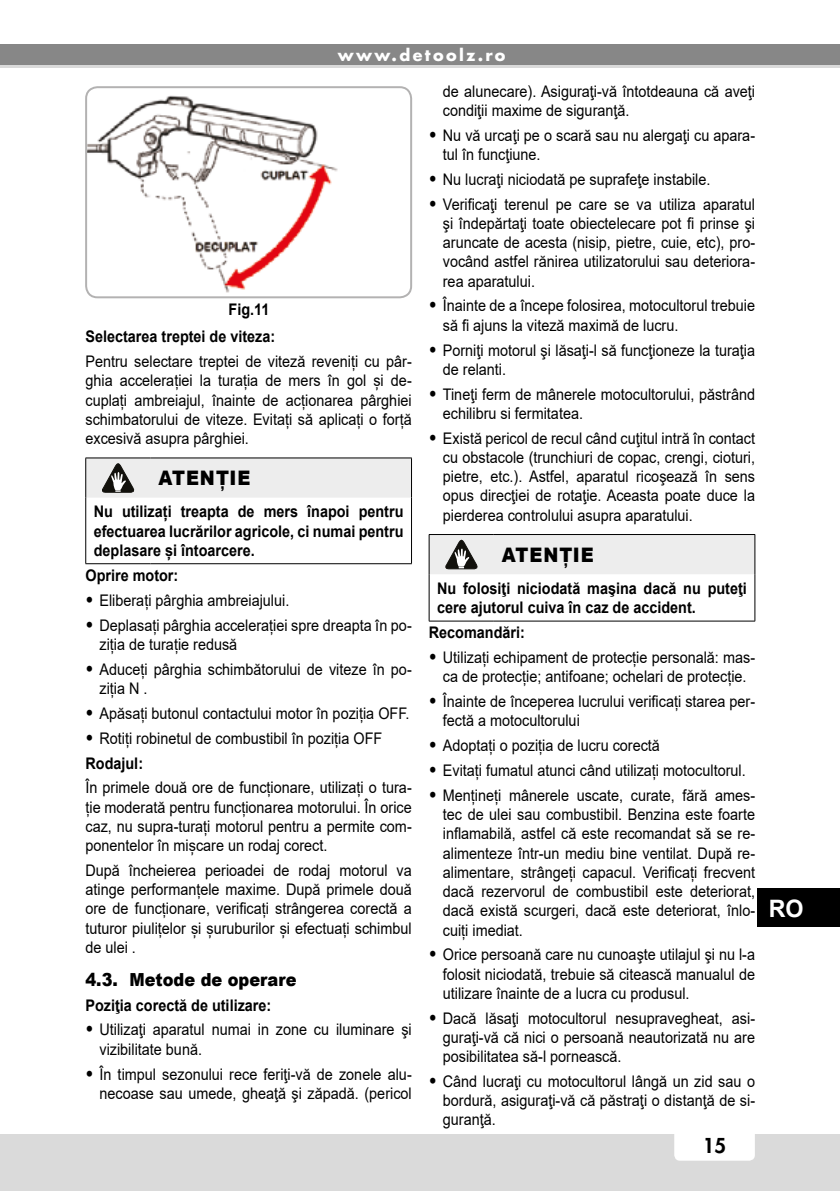
<style>
.page{position:relative;width:840px;height:1191px;background:#fff}
.page>*{position:absolute;margin:0;border:0;box-sizing:border-box;transform-origin:0 0}
.t1{font:700 24px "Arial";color:#fff}
.t2{font:900 20px "Arial";letter-spacing:.05em;color:#000;scale:.9 1}
.t3{font:800 20px "Futura";color:#000}
.t4{font:900 18px "Arial";color:#000;scale:.9 1}
.t5{font:16px/19.2px "Arial";color:#000;scale:.9 1}
.t6{font:700 16px/19.2px "Arial";color:#000;scale:.9 1}
.t7{font:700 16px "Futura";letter-spacing:.15em;color:#fff}
.s1{font-weight:900;font-size:18px}
.s2{font-weight:700}
</style>
<div class="page">
<div style="left:0;top:1134px;width:839px;height:57px;background:#dadada"></div>
<div style="left:674px;top:1120px;width:80px;height:40px;background:#fff;border-radius:6px"></div>
<div style="left:0;top:44px;width:839px;height:24px;background:#878787"></div>
<hr style="left:0;top:65px;width:839px;height:3px;background:#dadada">
<div style="left:757px;top:888px;width:82px;height:39px;background:#000"></div>
<hr style="left:754px;top:574px;width:1px;height:47px;background:#000">
<hr style="left:428px;top:534px;width:65px;height:1px;background:#000">
<hr style="left:428px;top:535px;width:1px;height:39px;background:#000">
<hr style="left:754px;top:535px;width:1px;height:39px;background:#000">
<hr style="left:428px;top:574px;width:1px;height:47px;background:#000">
<hr style="left:428px;top:621px;width:65px;height:1px;background:#000">
<hr style="left:493px;top:621px;width:261px;height:1px;background:#000">
<svg style="left:429px;top:534px;width:325px;height:40px;background:#dfdfdf"></svg>
<img style="left:88px;top:89px;width:250px;height:208px">
<div style="left:85px;top:86px;width:327px;height:212px;border:2px solid #b3b2b2;border-radius:11px"></div>
<hr style="left:411px;top:497px;width:1px;height:66px;background:#000">
<hr style="left:85px;top:457px;width:65px;height:1px;background:#000">
<hr style="left:85px;top:458px;width:1px;height:39px;background:#000">
<hr style="left:150px;top:457px;width:261px;height:1px;background:#000">
<hr style="left:411px;top:458px;width:1px;height:39px;background:#000">
<hr style="left:85px;top:497px;width:1px;height:66px;background:#000">
<hr style="left:85px;top:563px;width:65px;height:1px;background:#000">
<hr style="left:150px;top:563px;width:261px;height:1px;background:#000">
<svg style="left:86px;top:458px;width:325px;height:39px;background:#e2e2e2"></svg>
<p class="t7" style="left:338px;top:44px;width:169px">www.detoolz.ro</p>
<p class="t6" style="left:85px;top:295px;width:212px;line-height:27.8px;text-indent:143px">Fig.11<br>Selectarea treptei de viteza:</p>
<p class="t5" style="left:85px;top:352px;width:364px;text-align:justify">Pentru selectare treptei de viteză reveniți cu pâr&shy;ghia accelerației la turația de mers în gol și de&shy;cuplați ambreiajul, înainte de acționarea pârghiei schimbatorului de viteze. Evitați să aplicați o forță excesivă asupra pârghiei.</p>
<p class="t2" style="left:158px;top:463px;width:104px">ATENȚIE</p>
<p class="t6" style="left:94px;top:502px;width:345px;text-align:justify">Nu utilizați treapta de mers înapoi pentru efectuarea lucrărilor agricole, ci numai pentru deplasare și întoarcere.</p>
<p class="t6" style="left:85px;top:566px;width:105px">Oprire motor:</p>
<p class="t5" style="left:85px;top:590px;width:228px"><span class="s1">•</span> Eliberați pârghia ambreiajului.</p>
<p class="t5" style="left:99px;top:615px;width:348px;text-indent:-14px"><span class="s1">•</span> Deplasați pârghia accelerației spre dreapta în po&shy;ziția de turație redusă</p>
<p class="t5" style="left:99px;top:659px;width:348px;text-indent:-14px"><span class="s1">•</span> Aduceți pârghia schimbătorului de viteze în po&shy;ziția N .</p>
<p class="t5" style="left:85px;top:703px;width:361px"><span class="s1">•</span> Apăsați butonul contactului motor în poziția OFF.</p>
<p class="t5" style="left:85px;top:725px;width:331px;line-height:24.8px"><span class="s1">•</span> Rotiți robinetul de combustibil în poziția OFF<br><span class="s2">Rodajul:</span></p>
<p class="t5" style="left:85px;top:778px;width:364px;text-align:justify">În primele două ore de funcționare, utilizați o tura&shy;ție moderată pentru funcționarea motorului. În orice caz, nu supra-turați motorul pentru a permite com&shy;ponentelor în mișcare un rodaj corect.</p>
<p class="t5" style="left:85px;top:860px;width:364px;text-align:justify">După încheierea perioadei de rodaj motorul va atinge performanțele maxime. După primele două ore de funcționare, verificați strângerea corectă a tuturor piulițelor și șuruburilor și efectuați schimbul de ulei .</p>
<p class="t4" style="left:85px;top:966px;width:236px">4.3. Metode de operare</p>
<p class="t6" style="left:85px;top:995px;width:208px">Poziţia corectă de utilizare:</p>
<p class="t5" style="left:99px;top:1020px;width:348px;text-indent:-14px"><span class="s1">•</span> Utilizaţi aparatul numai in zone cu iluminare şi vizibilitate bună.</p>
<p class="t5" style="left:85px;top:1064px;width:364px;text-align:right"><span class="s1">•</span> În timpul sezonului rece feriţi-vă de zonele alu&shy;necoase sau umede, gheaţă şi zăpadă. (pericol</p>
<p class="t5" style="left:442px;top:81px;width:348px">de alunecare). Asiguraţi-vă întotdeauna că aveţi condiţii maxime de siguranţă.</p>
<p class="t5" style="left:442px;top:125px;width:348px;text-indent:-14px"><span class="s1">•</span> Nu vă urcaţi pe o scară sau nu alergaţi cu apara&shy;tul în funcţiune.</p>
<p class="t5" style="left:428px;top:170px;width:314px"><span class="s1">•</span> Nu lucraţi niciodată pe suprafeţe instabile.</p>
<p class="t5" style="left:442px;top:194px;width:348px;text-align:justify;text-indent:-14px"><span class="s1">•</span> Verificaţi terenul pe care se va utiliza aparatul şi îndepărtaţi toate obiectelecare pot fi prinse şi aruncate de acesta (nisip, pietre, cuie, etc), pro&shy;vocând astfel rănirea utilizatorului sau deteriora&shy;rea aparatului.</p>
<p class="t5" style="left:442px;top:296px;width:348px;text-indent:-14px"><span class="s1">•</span> Înainte de a începe folosirea, motocultorul trebuie să fi ajuns la viteză maximă de lucru.</p>
<p class="t5" style="left:442px;top:340px;width:348px;text-indent:-14px"><span class="s1">•</span> Porniţi motorul şi lăsaţi-l să funcţioneze la turaţia de relanti.</p>
<p class="t5" style="left:442px;top:384px;width:348px;text-indent:-14px"><span class="s1">•</span> Tineţi ferm de mânerele motocultorului, păstrând echilibru si fermitatea.</p>
<p class="t5" style="left:442px;top:428px;width:348px;text-align:justify;text-indent:-14px"><span class="s1">•</span> Există pericol de recul când cuţitul intră în contact cu obstacole (trunchiuri de copac, crengi, cioturi, pietre, etc.). Astfel, aparatul ricoşează în sens opus direcţiei de rotaţie. Aceasta poate duce la pierderea controlului asupra aparatului.</p>
<p class="t2" style="left:501px;top:540px;width:104px">ATENȚIE</p>
<p class="t6" style="left:437px;top:579px;width:345px">Nu folosiţi niciodată maşina dacă nu puteţi cere ajutorul cuiva în caz de accident.</p>
<p class="t6" style="left:428px;top:623px;width:108px">Recomandări:</p>
<p class="t5" style="left:428px;top:648px;width:364px;text-align:center"><span class="s1">•</span> Utilizați echipament de protecție personală: mas&shy;ca de protecție; antifoane; ochelari de protecție.</p>
<p class="t5" style="left:442px;top:692px;width:348px;text-indent:-14px"><span class="s1">•</span> Înainte de începerea lucrului verificați starea per&shy;fectă a motocultorului</p>
<p class="t5" style="left:428px;top:736px;width:258px"><span class="s1">•</span> Adoptați o poziția de lucru corectă</p>
<p class="t5" style="left:428px;top:761px;width:353px"><span class="s1">•</span> Evitați fumatul atunci când utilizați motocultorul.</p>
<p class="t5" style="left:442px;top:785px;width:348px;text-align:justify;text-indent:-14px"><span class="s1">•</span> Mențineți mânerele uscate, curate, fără ames&shy;tec de ulei sau combustibil. Benzina este foarte inflamabilă, astfel că este recomandat să se re&shy;alimenteze într-un mediu bine ventilat. După re&shy;alimentare, strângeți capacul. Verificați frecvent dacă rezervorul de combustibil este deteriorat, dacă există scurgeri, dacă este deteriorat, înlo&shy;cuiți imediat.</p>
<p class="t5" style="left:442px;top:945px;width:348px;text-align:justify;text-indent:-14px"><span class="s1">•</span> Orice persoană care nu cunoaşte utilajul şi nu l-a folosit niciodată, trebuie să citească manualul de utilizare înainte de a lucra cu produsul.</p>
<p class="t5" style="left:442px;top:1008px;width:348px;text-align:justify;text-indent:-14px"><span class="s1">•</span> Dacă lăsaţi motocultorul nesupravegheat, asi&shy;guraţi-vă că nici o persoană neautorizată nu are posibilitatea să-l pornească.</p>
<p class="t5" style="left:442px;top:1071px;width:348px;text-align:justify;text-indent:-14px"><span class="s1">•</span> Când lucraţi cu motocultorul lângă un zid sau o bordură, asiguraţi-vă că păstraţi o distanţă de si&shy;guranţă.</p>
<p class="t3" style="left:702px;top:1132px;width:25px">15</p>
<h1 class="t1" style="left:768px;top:891px;width:36px">RO</h1>
</div>
